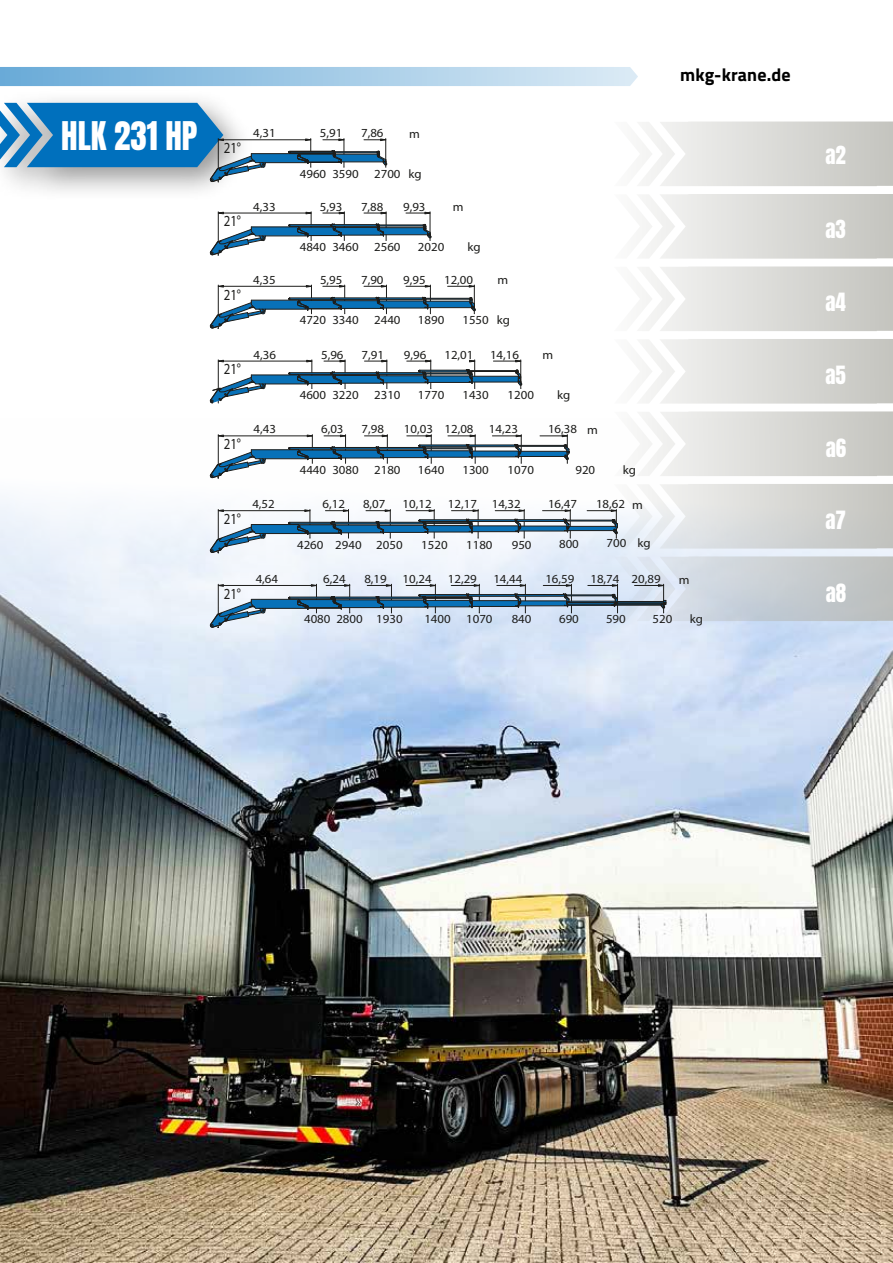
<style>
.page{position:relative;width:893px;height:1263px;background:#fff}
.page>*{position:absolute;margin:0;border:0;box-sizing:border-box;transform-origin:0 0}
.t1{font:33px "Anton";color:#fff}
.t2{font:21px "Anton";color:#fff}
.t3{font:700 18px "Titillium Web";letter-spacing:.01em;color:#000}
.t4{font:15.45px "Myriad Pro";color:#1d1d1b;scale:.83 1}
.t5{font:12.3px "Myriad Pro";color:#1d1d1b;scale:1.04 1}
</style>
<div class="page">
<img style="left:0;top:475px;width:893px;height:788px">
<svg style="left:642px;top:121px;width:251px;height:65px;background:#ddddda"></svg>
<svg style="left:642px;top:194px;width:251px;height:65px;background:#ddddda"></svg>
<svg style="left:642px;top:266px;width:251px;height:65px;background:#ddddda"></svg>
<svg style="left:642px;top:339px;width:251px;height:65px;background:#ddddda"></svg>
<svg style="left:0;top:67px;width:638px;height:19px;background:#a2cae6"></svg>
<div style="left:0;top:90px;width:255px;height:111px;background:#000;opacity:.4"></div>
<svg style="left:210px;top:360px;width:313px;height:43px"></svg>
<svg style="left:210px;top:285px;width:266px;height:44px"></svg>
<svg style="left:210px;top:212px;width:222px;height:44px"></svg>
<svg style="left:0;top:103px;width:388px;height:80px"></svg>
<svg style="left:210px;top:411px;width:683px;height:217px"></svg>
<h1 class="t1" style="left:61px;top:119px;width:138px">HLK 231 HP</h1>
<h3 class="t3" style="left:680px;top:61px;width:112px">mkg-krane.de</h3>
<p class="t4" style="left:224px;top:138px;width:22px">21°</p>
<p class="t4" style="left:224px;top:212px;width:22px">21°</p>
<p class="t4" style="left:224px;top:285px;width:22px">21°</p>
<p class="t4" style="left:224px;top:360px;width:22px">21°</p>
<p class="t4" style="left:224px;top:434px;width:22px">21°</p>
<p class="t4" style="left:224px;top:509px;width:22px">21°</p>
<p class="t4" style="left:224px;top:584px;width:22px">21°</p>
<p class="t5" style="left:253px;top:126px;width:23px">4,31</p>
<p class="t5" style="left:320px;top:126px;width:23px">5,91</p>
<p class="t5" style="left:361px;top:126px;width:23px">7,86</p>
<p class="t5" style="left:409px;top:126px;width:12px">m</p>
<p class="t5" style="left:300px;top:166px;width:58px">4960 3590</p>
<p class="t5" style="left:374px;top:166px;width:47px">2700 kg</p>
<p class="t5" style="left:253px;top:199px;width:23px">4,33</p>
<p class="t5" style="left:320px;top:199px;width:23px">5,93</p>
<p class="t5" style="left:361px;top:199px;width:23px">7,88</p>
<p class="t5" style="left:403px;top:199px;width:23px">9,93</p>
<p class="t5" style="left:453px;top:199px;width:12px">m</p>
<p class="t5" style="left:300px;top:239px;width:58px">4840 3460</p>
<p class="t5" style="left:374px;top:239px;width:27px">2560</p>
<p class="t5" style="left:418px;top:239px;width:27px">2020</p>
<p class="t5" style="left:468px;top:239px;width:14px">kg</p>
<p class="t5" style="left:253px;top:272px;width:23px">4,35</p>
<p class="t5" style="left:320px;top:272px;width:23px">5,95</p>
<p class="t5" style="left:361px;top:272px;width:23px">7,90</p>
<p class="t5" style="left:403px;top:272px;width:23px">9,95</p>
<p class="t5" style="left:444px;top:272px;width:29px">12,00</p>
<p class="t5" style="left:497px;top:273px;width:12px">m</p>
<p class="t5" style="left:300px;top:312px;width:58px">4720 3340</p>
<p class="t5" style="left:374px;top:312px;width:27px">2440</p>
<p class="t5" style="left:418px;top:312px;width:27px">1890</p>
<p class="t5" style="left:462px;top:312px;width:47px">1550 kg</p>
<p class="t5" style="left:254px;top:347px;width:23px">4,36</p>
<p class="t5" style="left:321px;top:347px;width:23px">5,96</p>
<p class="t5" style="left:362px;top:347px;width:23px">7,91</p>
<p class="t5" style="left:404px;top:347px;width:23px">9,96</p>
<p class="t5" style="left:444px;top:347px;width:29px">12,01</p>
<p class="t5" style="left:490px;top:347px;width:29px">14,16</p>
<p class="t5" style="left:543px;top:347px;width:12px">m</p>
<p class="t5" style="left:300px;top:387px;width:58px">4600 3220</p>
<p class="t5" style="left:374px;top:387px;width:27px">2310</p>
<p class="t5" style="left:418px;top:387px;width:27px">1770</p>
<p class="t5" style="left:462px;top:387px;width:27px">1430</p>
<p class="t5" style="left:508px;top:387px;width:27px">1200</p>
<p class="t5" style="left:557px;top:387px;width:14px">kg</p>
<p class="t5" style="left:254px;top:422px;width:23px">4,43</p>
<p class="t5" style="left:321px;top:422px;width:23px">6,03</p>
<p class="t5" style="left:362px;top:422px;width:23px">7,98</p>
<p class="t5" style="left:404px;top:422px;width:111px">10,03 12,08 14,23</p>
<p class="t5" style="left:548px;top:422px;width:29px">16,38</p>
<p class="t5" style="left:587px;top:422px;width:12px">m</p>
<p class="t5" style="left:300px;top:462px;width:58px">4440 3080</p>
<p class="t5" style="left:374px;top:462px;width:27px">2180</p>
<p class="t5" style="left:418px;top:462px;width:27px">1640</p>
<p class="t5" style="left:462px;top:462px;width:27px">1300</p>
<p class="t5" style="left:508px;top:462px;width:27px">1070</p>
<p class="t5" style="left:575px;top:462px;width:21px">920</p>
<p class="t5" style="left:623px;top:462px;width:14px">kg</p>
<p class="t5" style="left:252px;top:496px;width:23px">4,52</p>
<p class="t5" style="left:323px;top:496px;width:23px">6,12</p>
<p class="t5" style="left:363px;top:496px;width:23px">8,07</p>
<p class="t5" style="left:403px;top:496px;width:29px">10,12</p>
<p class="t5" style="left:448px;top:496px;width:72px">12,17 14,32</p>
<p class="t5" style="left:596px;top:496px;width:29px">18,62</p>
<p class="t5" style="left:548px;top:496px;width:29px">16,47</p>
<p class="t5" style="left:632px;top:497px;width:12px">m</p>
<p class="t5" style="left:256px;top:571px;width:23px">4,64</p>
<p class="t5" style="left:297px;top:537px;width:103px">4260 2940 2050</p>
<p class="t5" style="left:421px;top:537px;width:27px">1520</p>
<p class="t5" style="left:466px;top:537px;width:27px">1180</p>
<p class="t5" style="left:512px;top:537px;width:21px">950</p>
<p class="t5" style="left:559px;top:536px;width:21px">800</p>
<p class="t5" style="left:607px;top:536px;width:44px">700 kg</p>
<p class="t5" style="left:323px;top:571px;width:23px">6,24</p>
<p class="t5" style="left:364px;top:571px;width:23px">8,19</p>
<p class="t5" style="left:403px;top:571px;width:29px">10,24</p>
<p class="t5" style="left:448px;top:571px;width:29px">12,29</p>
<p class="t5" style="left:493px;top:571px;width:29px">14,44</p>
<p class="t5" style="left:590px;top:571px;width:69px">18,74 20,89</p>
<p class="t5" style="left:545px;top:571px;width:29px">16,59</p>
<p class="t5" style="left:679px;top:572px;width:12px">m</p>
<p class="t5" style="left:304px;top:612px;width:96px">4080 2800 1930</p>
<p class="t5" style="left:424px;top:612px;width:27px">1400</p>
<p class="t5" style="left:466px;top:612px;width:27px">1070</p>
<p class="t5" style="left:512px;top:612px;width:21px">840</p>
<p class="t5" style="left:606px;top:612px;width:21px">590</p>
<p class="t5" style="left:653px;top:612px;width:21px">520</p>
<p class="t5" style="left:690px;top:612px;width:14px">kg</p>
<p class="t5" style="left:559px;top:612px;width:21px">690</p>
<h2 class="t2" style="left:825px;top:145px;width:22px">a2</h2>
<h2 class="t2" style="left:825px;top:219px;width:22px">a3</h2>
<h2 class="t2" style="left:825px;top:292px;width:22px">a4</h2>
<h2 class="t2" style="left:825px;top:365px;width:22px">a5</h2>
<h2 class="t2" style="left:826px;top:437px;width:22px">a6</h2>
<h2 class="t2" style="left:825px;top:510px;width:22px">a7</h2>
<h2 class="t2" style="left:826px;top:582px;width:22px">a8</h2>
</div>
